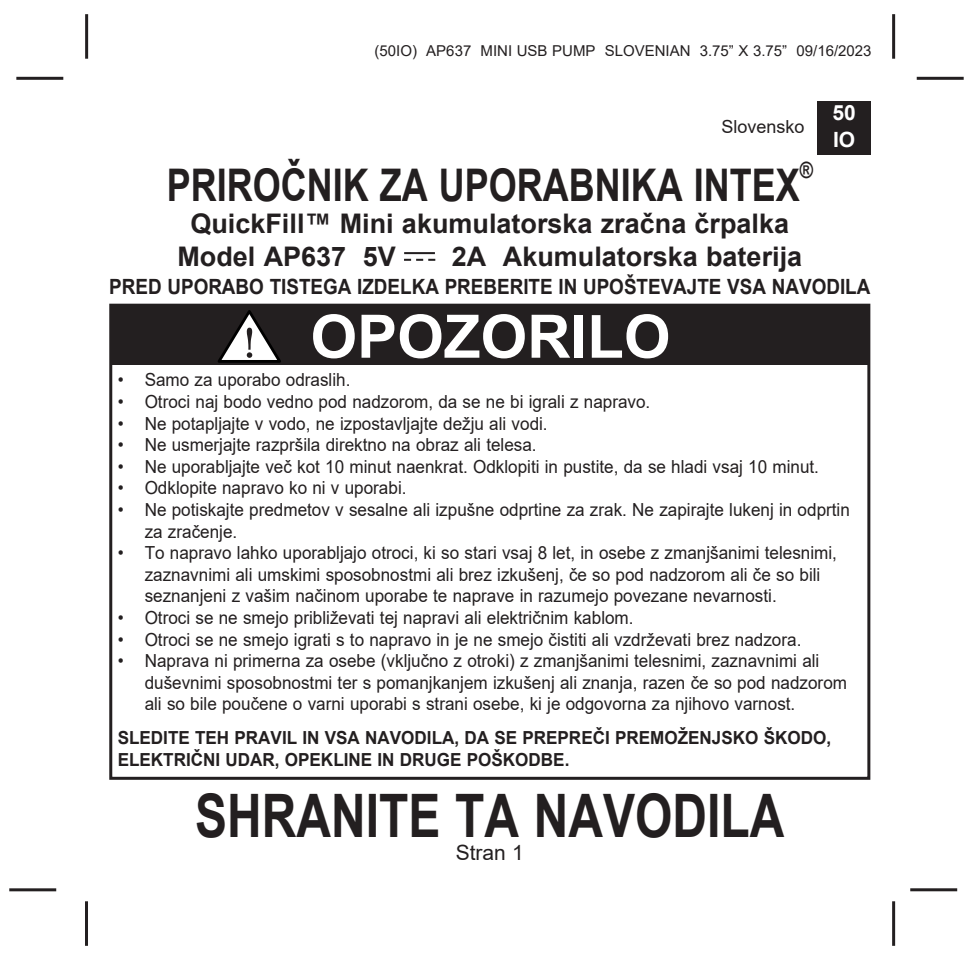
<style>
.page{position:relative;width:972px;height:972px;background:#fff}
.page>*{position:absolute;margin:0;border:0;box-sizing:border-box;transform-origin:0 0}
.t1{font:700 60px "Arial";color:#231f20;scale:.8 1}
.t2{font:700 60px "Arial";color:#fff}
.t3{font:700 45px "Arial";color:#231f20;scale:.8 1}
.t4{font:700 27px "Arial";color:#231f20}
.t5{font:700 22.5px "Arial";color:#231f20;scale:.8 1}
.t6{font:700 21px "Arial";color:#231f20;scale:.9 1}
.t7{font:21px "Arial";color:#231f20}
.t8{font:700 21px/27px "Arial";color:#fff}
.t9{font:18px "Arial";color:#231f20;scale:.95 1}
.t10{font:700 18px/21.6px "Arial";color:#231f20;scale:.95 1}
.t11{font:18px "Arial";color:#231f20}
.t12{font:15px "Arial";color:#231f20}
</style>
<div class="page">
<hr style="left:16px;top:77px;width:47px;height:3px;background:#231f20">
<hr style="left:9px;top:888px;width:47px;height:3px;background:#231f20">
<hr style="left:917px;top:77px;width:47px;height:3px;background:#231f20">
<hr style="left:910px;top:888px;width:47px;height:3px;background:#231f20">
<hr style="left:85px;top:14px;width:3px;height:45px;background:#231f20">
<hr style="left:892px;top:14px;width:3px;height:45px;background:#231f20">
<hr style="left:85px;top:901px;width:3px;height:45px;background:#231f20">
<hr style="left:892px;top:901px;width:3px;height:45px;background:#231f20">
<div style="left:817px;top:101px;width:54px;height:54px;background:#231f20"></div>
<hr style="left:404px;top:252px;width:31px;height:2px;background:#231f20">
<svg style="left:404px;top:259px;width:31px;height:2px"></svg>
<div style="left:109px;top:304px;width:761px;height:476px;border:3px solid #231f20"></div>
<div style="left:111px;top:306px;width:758px;height:59px;background:#231f20"></div>
<svg style="left:218px;top:310px;width:63px;height:53px"></svg>
<p class="t12" style="left:375px;top:40px;width:498px">(50IO) AP637 MINI USB PUMP SLOVENIAN 3.75” X 3.75” 09/16/2023</p>
<p class="t11" style="left:721px;top:114px;width:85px">Slovensko</p>
<p class="t8" style="left:833px;top:100px;width:25px">50<br>IO</p>
<p class="t3" style="left:167px;top:153px;width:793px">PRIROČNIK ZA UPORABNIKA INTEX</p>
<p class="t5" style="left:800px;top:154px;width:18px">®</p>
<p class="t4" style="left:190px;top:205px;width:600px">QuickFill™ Mini akumulatorska zračna črpalka</p>
<p class="t4" style="left:177px;top:237px;width:220px">Model AP637 5V</p>
<p class="t4" style="left:452px;top:237px;width:352px">2A Akumulatorska baterija</p>
<p class="t6" style="left:109px;top:271px;width:847px">PRED UPORABO TISTEGA IZDELKA PREBERITE IN UPOŠTEVAJTE VSA NAVODILA</p>
<p class="t2" style="left:310px;top:294px;width:362px">OPOZORILO</p>
<p class="t9" style="left:118px;top:368px;width:247px">• Samo za uporabo odraslih.</p>
<p class="t9" style="left:118px;top:389px;width:562px">• Otroci naj bodo vedno pod nadzorom, da se ne bi igrali z napravo.</p>
<p class="t9" style="left:118px;top:411px;width:454px">• Ne potapljajte v vodo, ne izpostavljajte dežju ali vodi.</p>
<p class="t9" style="left:118px;top:433px;width:443px">• Ne usmerjajte razpršila direktno na obraz ali telesa.</p>
<p class="t9" style="left:118px;top:454px;width:740px">• Ne uporabljajte več kot 10 minut naenkrat. Odklopiti in pustite, da se hladi vsaj 10 minut.</p>
<p class="t9" style="left:118px;top:476px;width:306px">• Odklopite napravo ko ni v uporabi.</p>
<p class="t9" style="left:118px;top:497px;width:772px">• Ne potiskajte predmetov v sesalne ali izpušne odprtine za zrak. Ne zapirajte lukenj in odprtin</p>
<p class="t9" style="left:145px;top:519px;width:99px">za zračenje.</p>
<p class="t9" style="left:118px;top:541px;width:759px">• To napravo lahko uporabljajo otroci, ki so stari vsaj 8 let, in osebe z zmanjšanimi telesnimi,</p>
<p class="t9" style="left:145px;top:562px;width:713px">zaznavnimi ali umskimi sposobnostmi ali brez izkušenj, če so pod nadzorom ali če so bili</p>
<p class="t9" style="left:145px;top:584px;width:667px">seznanjeni z vašim načinom uporabe te naprave in razumejo povezane nevarnosti.</p>
<p class="t9" style="left:118px;top:605px;width:545px">• Otroci se ne smejo približevati tej napravi ali električnim kablom.</p>
<p class="t9" style="left:118px;top:627px;width:721px">• Otroci se ne smejo igrati s to napravo in je ne smejo čistiti ali vzdrževati brez nadzora.</p>
<p class="t9" style="left:118px;top:649px;width:740px">• Naprava ni primerna za osebe (vključno z otroki) z zmanjšanimi telesnimi, zaznavnimi ali</p>
<p class="t9" style="left:145px;top:670px;width:741px">duševnimi sposobnostmi ter s pomanjkanjem izkušenj ali znanja, razen če so pod nadzorom</p>
<p class="t9" style="left:145px;top:692px;width:686px">ali so bile poučene o varni uporabi s strani osebe, ki je odgovorna za njihovo varnost.</p>
<p class="t10" style="left:118px;top:727px;width:753px">SLEDITE TEH PRAVIL IN VSA NAVODILA, DA SE PREPREČI PREMOŽENJSKO ŠKODO,<br>ELEKTRIČNI UDAR, OPEKLINE IN DRUGE POŠKODBE.</p>
<h1 class="t1" style="left:195px;top:773px;width:738px">SHRANITE TA NAVODILA</h1>
<p class="t7" style="left:456px;top:839px;width:70px">Stran 1</p>
</div>
